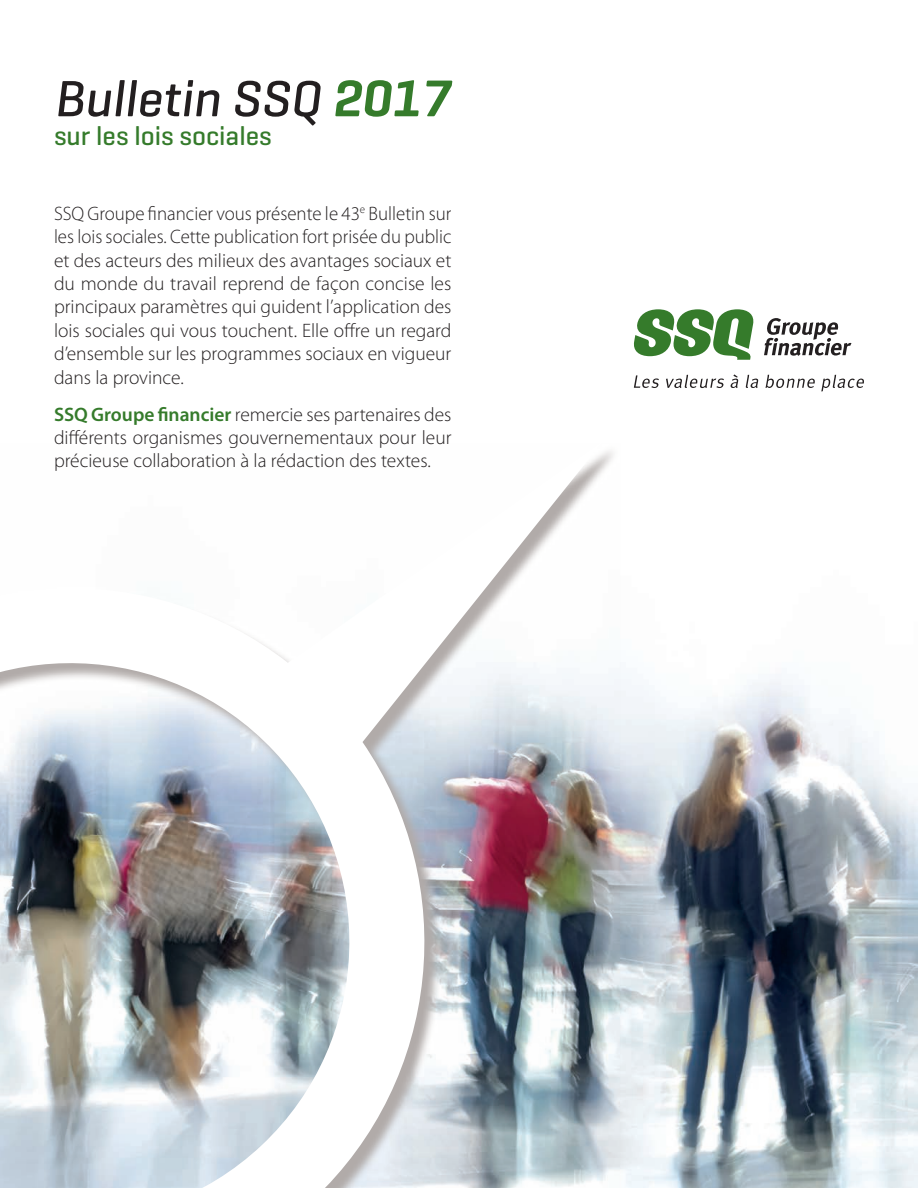
<style>
.page{position:relative;width:918px;height:1188px;background:#fff}
.page>*{position:absolute;margin:0;border:0;box-sizing:border-box;transform-origin:0 0}
.t1{font:italic 500 51.75px "Geogrotesque";color:#231f20}
.t2{font:500 27px "Geogrotesque";color:#357b2b}
.t3{font:300 19.5px/23.4px "Myriad Pro";color:#231f20;text-align:justify}
.s1{font-weight:600;font-size:52.5px;color:#357b2b}
.s2{font-weight:600;color:#357b2b}
</style>
<div class="page">
<img style="left:621px;top:374px;width:297px;height:814px">
<svg style="left:604px;top:451px;width:17px;height:729px"></svg>
<img style="left:0;top:453px;width:604px;height:735px">
<svg style="left:634px;top:309px;width:120px;height:51px"></svg>
<svg style="left:634px;top:375px;width:25px;height:13px"></svg>
<svg style="left:666px;top:375px;width:58px;height:13px"></svg>
<svg style="left:730px;top:374px;width:8px;height:14px"></svg>
<svg style="left:746px;top:375px;width:12px;height:13px"></svg>
<svg style="left:765px;top:375px;width:50px;height:13px"></svg>
<svg style="left:821px;top:375px;width:43px;height:17px"></svg>
<svg style="left:764px;top:318px;width:87px;height:38px"></svg>
<h1 class="t1" style="left:54px;top:66px;width:397px">Bulletin SSQ <span class="s1">2017</span></h1>
<h2 class="t2" style="left:54px;top:119px;width:219px">sur les lois sociales</h2>
<p class="t3" style="left:54px;top:201px;width:399px">SSQ Groupe financier vous présente le 43<sup>e</sup> Bulletin sur les lois sociales. Cette publication fort prisée du public et des acteurs des milieux des avantages sociaux et du monde du travail reprend de façon concise les principaux paramètres qui guident l’application des lois sociales qui vous touchent. Elle offre un regard d’ensemble sur les programmes sociaux en vigueur dans la province.</p>
<p class="t3" style="left:54px;top:402px;width:399px"><span class="s2">SSQ Groupe financier</span> remercie ses partenaires des différents organismes gouvernementaux pour leur précieuse collaboration à la rédaction des textes.</p>
</div>
